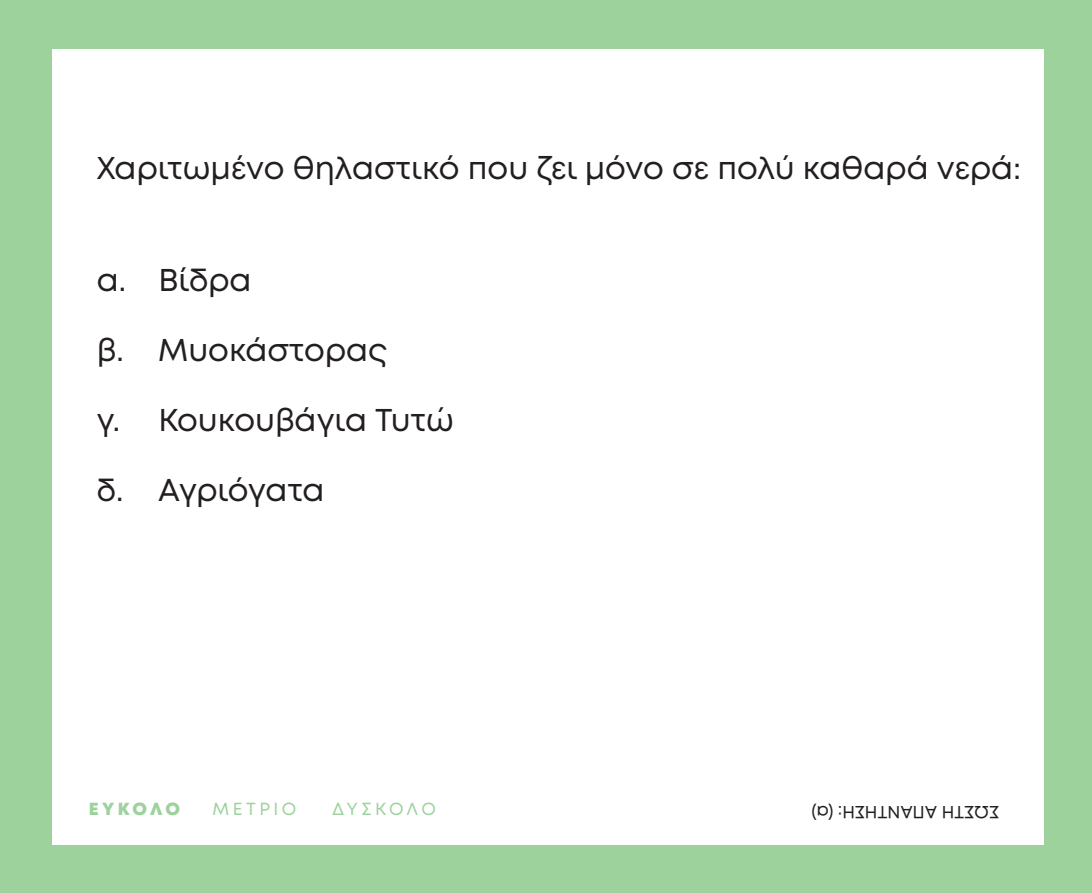
<style>
.page{position:relative;width:1092px;height:893px;background:#fff}
.page>*{position:absolute;margin:0;border:0;box-sizing:border-box;transform-origin:0 0}
.t1{font:31.5px "Mont";color:#231f20}
.t2{font:17.5px "Mont";color:#231f20}
.t3{font:17.5px "Mont";letter-spacing:.175em;color:#9dd29c}
.t4{font:800 17.5px "Mont";letter-spacing:.17em;color:#9dd29c}
.t5{font:17.5px "Mont";letter-spacing:.2em;color:#9dd29c}
</style>
<div class="page">
<div style="left:0;top:0;width:1091px;height:893px;background:#9dd29c"></div>
<div style="left:52px;top:49px;width:991px;height:795px;background:#fff"></div>
<p class="t1" style="left:97px;top:148px;width:925px">Χαριτωμένο θηλαστικό που ζει μόνο σε πολύ καθαρά νερά:</p>
<p class="t1" style="left:97px;top:260px;width:156px">α. Βίδρα</p>
<p class="t1" style="left:97px;top:330px;width:292px">β. Μυοκάστορας</p>
<p class="t1" style="left:97px;top:400px;width:358px">γ. Κουκουβάγια Τυτώ</p>
<p class="t1" style="left:97px;top:470px;width:229px">δ. Αγριόγατα</p>
<p class="t4" style="left:89px;top:798px;width:93px">ΕΥΚΟΛΟ</p>
<p class="t5" style="left:213px;top:798px;width:85px">ΜΕΤΡΙΟ</p>
<p class="t3" style="left:332px;top:798px;width:105px">ΔΥΣΚΟΛΟ</p>
<p class="t2" style="left:998px;top:823px;width:189px;rotate:-180deg">ΣΩΣΤΗ ΑΠΑΝΤΗΣΗ: (α)</p>
</div>
